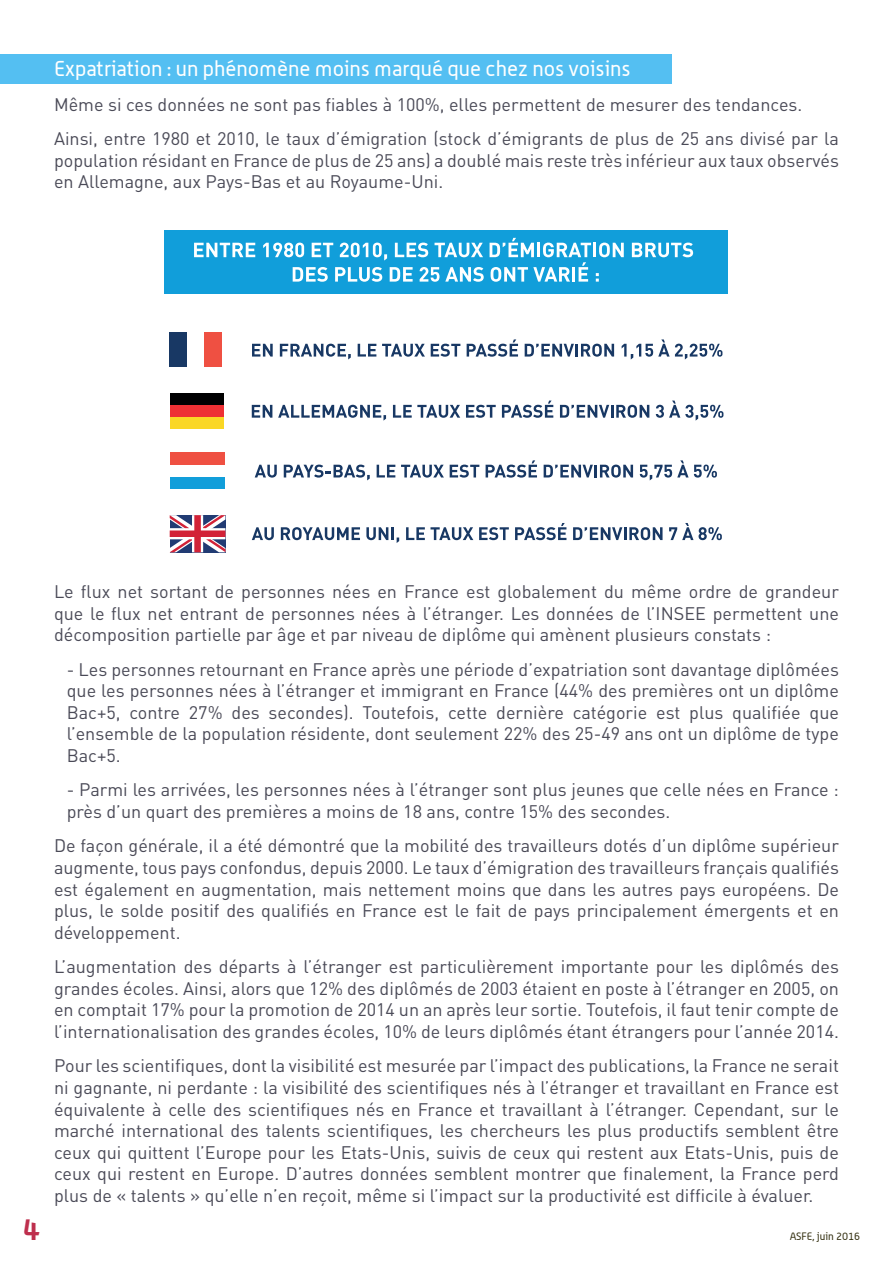
<style>
.page{position:relative;width:893px;height:1263px;background:#fff}
.page>*{position:absolute;margin:0;border:0;box-sizing:border-box;transform-origin:0 0}
.t1{font:700 30px "Alwyn";color:#be2f4d}
.t2{font:21px "Alwyn";color:#fff}
.t3{font:18px/21.6px "DIN";color:#4a4a57;text-align:justify}
.t4{font:10.5px "Alwyn";color:#343011}
</style>
<div class="page">
<div style="left:0;top:54px;width:672px;height:30px;background:#54bff2"></div>
<div style="left:170px;top:477px;width:54px;height:12px;background:#119eda"></div>
<div style="left:170px;top:452px;width:54px;height:12px;background:#ef5042"></div>
<div style="left:170px;top:332px;width:17px;height:35px;background:#183864"></div>
<div style="left:204px;top:332px;width:18px;height:35px;background:#ef5042"></div>
<svg style="left:170px;top:515px;width:55px;height:37px"></svg>
<svg style="left:252px;top:344px;width:21px;height:13px"></svg>
<svg style="left:280px;top:344px;width:71px;height:15px"></svg>
<svg style="left:358px;top:344px;width:18px;height:13px"></svg>
<svg style="left:382px;top:344px;width:43px;height:13px"></svg>
<svg style="left:431px;top:344px;width:29px;height:13px"></svg>
<svg style="left:467px;top:339px;width:51px;height:18px"></svg>
<svg style="left:525px;top:344px;width:89px;height:13px"></svg>
<svg style="left:622px;top:339px;width:100px;height:20px"></svg>
<svg style="left:252px;top:527px;width:22px;height:13px"></svg>
<svg style="left:281px;top:527px;width:79px;height:13px"></svg>
<svg style="left:366px;top:527px;width:33px;height:16px"></svg>
<svg style="left:406px;top:527px;width:67px;height:13px"></svg>
<svg style="left:479px;top:527px;width:30px;height:13px"></svg>
<svg style="left:515px;top:523px;width:51px;height:17px"></svg>
<svg style="left:573px;top:527px;width:89px;height:13px"></svg>
<svg style="left:669px;top:523px;width:24px;height:17px"></svg>
<svg style="left:699px;top:527px;width:23px;height:13px"></svg>
<svg style="left:255px;top:465px;width:22px;height:13px"></svg>
<svg style="left:284px;top:465px;width:86px;height:15px"></svg>
<svg style="left:377px;top:465px;width:18px;height:12px"></svg>
<svg style="left:401px;top:465px;width:43px;height:13px"></svg>
<svg style="left:450px;top:465px;width:29px;height:13px"></svg>
<svg style="left:486px;top:460px;width:51px;height:18px"></svg>
<svg style="left:544px;top:465px;width:89px;height:13px"></svg>
<svg style="left:640px;top:460px;width:77px;height:20px"></svg>
<div style="left:164px;top:231px;width:563px;height:63px;background:#119eda"></div>
<svg style="left:194px;top:243px;width:61px;height:14px"></svg>
<svg style="left:263px;top:243px;width:41px;height:14px"></svg>
<svg style="left:312px;top:243px;width:21px;height:14px"></svg>
<svg style="left:340px;top:243px;width:47px;height:18px"></svg>
<svg style="left:395px;top:243px;width:33px;height:14px"></svg>
<svg style="left:435px;top:243px;width:48px;height:14px"></svg>
<svg style="left:632px;top:243px;width:61px;height:14px"></svg>
<svg style="left:293px;top:267px;width:35px;height:15px"></svg>
<svg style="left:335px;top:267px;width:47px;height:15px"></svg>
<svg style="left:390px;top:267px;width:23px;height:15px"></svg>
<svg style="left:420px;top:267px;width:19px;height:15px"></svg>
<svg style="left:445px;top:267px;width:39px;height:15px"></svg>
<svg style="left:490px;top:238px;width:134px;height:44px"></svg>
<div style="left:170px;top:417px;width:54px;height:12px;background:#fad725"></div>
<div style="left:170px;top:405px;width:54px;height:12px;background:#ee3034"></div>
<div style="left:170px;top:393px;width:54px;height:12px;background:#000001"></div>
<svg style="left:252px;top:405px;width:20px;height:13px"></svg>
<svg style="left:278px;top:405px;width:108px;height:16px"></svg>
<svg style="left:393px;top:405px;width:67px;height:13px"></svg>
<svg style="left:466px;top:405px;width:30px;height:13px"></svg>
<svg style="left:502px;top:401px;width:51px;height:17px"></svg>
<svg style="left:560px;top:405px;width:89px;height:13px"></svg>
<svg style="left:656px;top:401px;width:67px;height:20px"></svg>
<p class="t2" style="left:54px;top:56px;width:578px">Expatriation : un phénomène moins marqué que chez nos voisins</p>
<p class="t3" style="left:54px;top:93px;width:750px">Même si ces données ne sont pas fiables à 100%, elles permettent de mesurer des tendances.</p>
<p class="t3" style="left:54px;top:127px;width:786px">Ainsi, entre 1980 et 2010, le taux d’émigration (stock d’émigrants de plus de 25 ans divisé par la population résidant en France de plus de 25 ans) a doublé mais reste très inférieur aux taux observés en Allemagne, aux Pays-Bas et au Royaume-Uni.</p>
<p class="t1" style="left:23px;top:1210px;width:19px">4</p>
<p class="t3" style="left:54px;top:580px;width:786px">Le flux net sortant de personnes nées en France est globalement du même ordre de grandeur que le flux net entrant de personnes nées à l’étranger. Les données de l’INSEE permettent une décomposition partielle par âge et par niveau de diplôme qui amènent plusieurs constats :</p>
<p class="t3" style="left:67px;top:658px;width:774px">- Les personnes retournant en France après une période d’expatriation sont davantage diplômées que les personnes nées à l’étranger et immigrant en France (44% des premières ont un diplôme Bac+5, contre 27% des secondes). Toutefois, cette dernière catégorie est plus qualifiée que l’ensemble de la population résidente, dont seulement 22% des 25-49 ans ont un diplôme de type Bac+5.</p>
<p class="t3" style="left:67px;top:779px;width:774px">- Parmi les arrivées, les personnes nées à l’étranger sont plus jeunes que celle nées en France : près d’un quart des premières a moins de 18 ans, contre 15% des secondes.</p>
<p class="t3" style="left:54px;top:835px;width:786px">De façon générale, il a été démontré que la mobilité des travailleurs dotés d’un diplôme supérieur augmente, tous pays confondus, depuis 2000. Le taux d’émigration des travailleurs français qualifiés est également en augmentation, mais nettement moins que dans les autres pays européens. De plus, le solde positif des qualifiés en France est le fait de pays principalement émergents et en développement.</p>
<p class="t3" style="left:54px;top:955px;width:786px">L’augmentation des départs à l’étranger est particulièrement importante pour les diplômés des grandes écoles. Ainsi, alors que 12% des diplômés de 2003 étaient en poste à l’étranger en 2005, on en comptait 17% pour la promotion de 2014 un an après leur sortie. Toutefois, il faut tenir compte de l’internationalisation des grandes écoles, 10% de leurs diplômés étant étrangers pour l’année 2014.</p>
<p class="t3" style="left:54px;top:1055px;width:786px">Pour les scientifiques, dont la visibilité est mesurée par l’impact des publications, la France ne serait ni gagnante, ni perdante : la visibilité des scientifiques nés à l’étranger et travaillant en France est équivalente à celle des scientifiques nés en France et travaillant à l’étranger. Cependant, sur le marché international des talents scientifiques, les chercheurs les plus productifs semblent être ceux qui quittent l’Europe pour les Etats-Unis, suivis de ceux qui restent aux Etats-Unis, puis de ceux qui restent en Europe. D’autres données semblent montrer que finalement, la France perd plus de « talents » qu’elle n’en reçoit, même si l’impact sur la productivité est difficile à évaluer.</p>
<p class="t4" style="left:790px;top:1230px;width:72px">ASFE, juin 2016</p>
</div>
